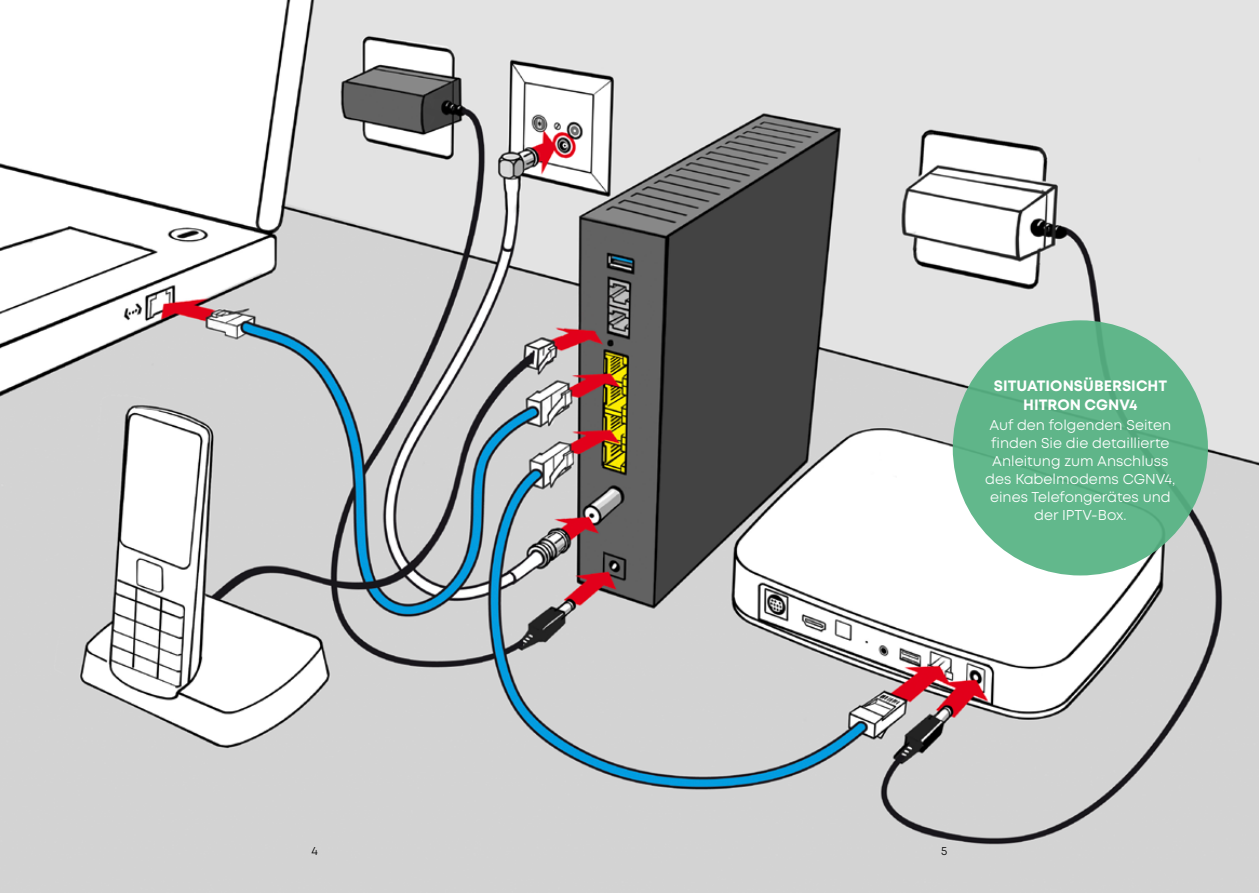
<style>
.page{position:relative;width:1259px;height:893px;background:#fff}
.page>*{position:absolute;margin:0;border:0;box-sizing:border-box;transform-origin:0 0}
.t1{font:700 15px/18.8px "Mont";color:#fff;text-align:center}
.t2{font:14.25px/18px "Mont";color:#fff;text-align:center}
.t3{font:12px "Mont";color:#000}
</style>
<div class="page">
<img style="left:0;top:0;width:1259px;height:893px">
<div style="left:952px;top:320px;width:256px;height:255px;background:#60b68a;border-radius:50%"></div>
<p class="t1" style="left:994px;top:377px;width:175px">SITUATIONSÜBERSICHT<br>HITRON CGNV4</p>
<p class="t2" style="left:985px;top:416px;width:192px">Auf den folgenden Seiten finden Sie die detaillierte<br>Anleitung zum Anschluss des Kabelmodems CGNV4, eines Telefongerätes und der IPTV-Box.</p>
<p class="t3" style="left:311px;top:843px;width:8px">4</p>
<p class="t3" style="left:941px;top:843px;width:8px">5</p>
</div>
